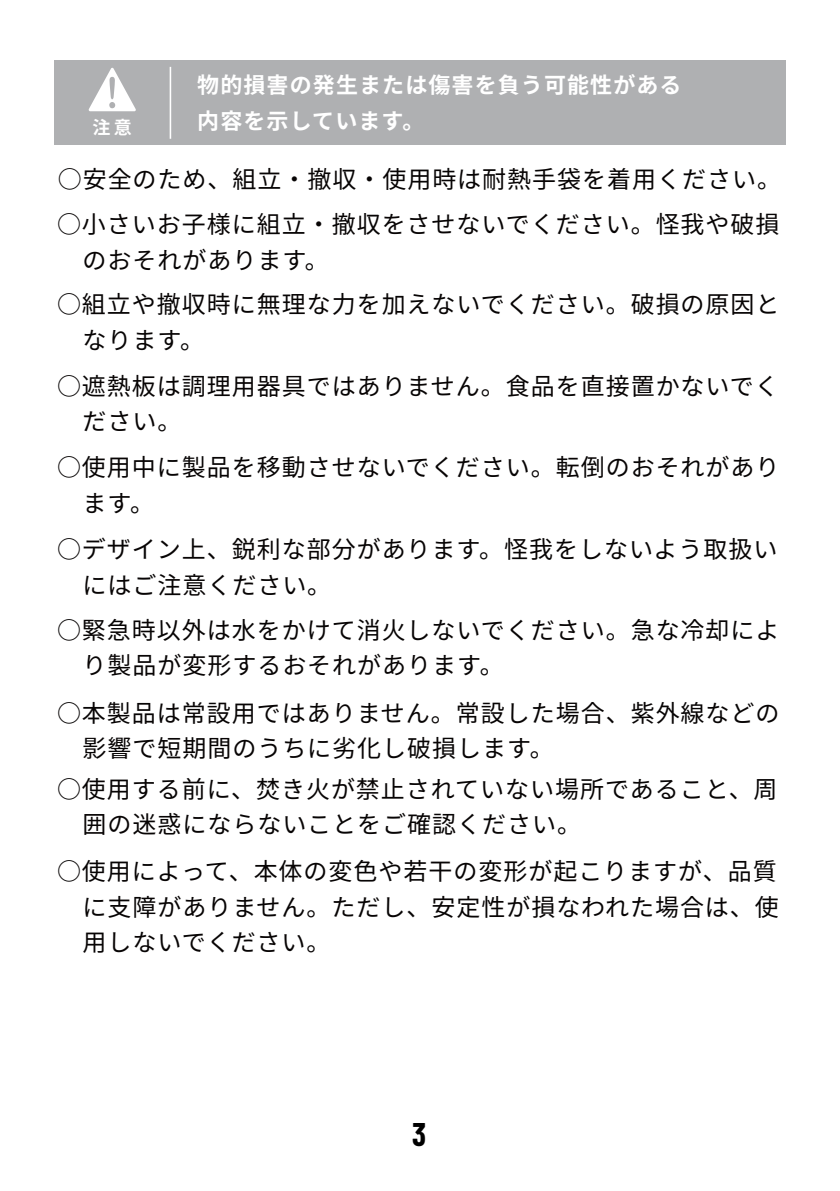
<style>
.page{position:relative;width:840px;height:1191px;background:#fff}
.page>*{position:absolute;margin:0;border:0;box-sizing:border-box;transform-origin:0 0}
.t1{font:700 32px "Barlow Condensed";color:#000}
.t2{font:24px/35.6px "Noto Sans CJ Kjp";letter-spacing:.04em;color:#070404}
.t3{font:700 22px "Noto Sans CJ Kjp";letter-spacing:.05em;color:#fff}
.t4{font:700 18px "Noto Sans CJ Kjp";color:#fff}
</style>
<div class="page">
<div style="left:54px;top:60px;width:731px;height:85px;background:#afb0b2"></div>
<svg style="left:88px;top:68px;width:48px;height:43px"></svg>
<hr style="left:170px;top:67px;width:1px;height:72px;background:#fff">
<p class="t3" style="left:197px;top:74px;width:486px">物的損害の発生または傷害を負う可能性がある</p>
<p class="t4" style="left:92px;top:118px;width:41px">注意</p>
<p class="t3" style="left:197px;top:110px;width:229px">内容を示しています。</p>
<p class="t2" style="left:58px;top:161px;width:724px">○安全のため、組立‧撤収‧使用時は耐熱手袋を着用ください。</p>
<p class="t2" style="left:82px;top:206px;width:698px;text-indent:-26px">○小さいお子様に組立‧撤収をさせないでください。怪我や破損のおそれがあります。</p>
<p class="t2" style="left:82px;top:287px;width:698px;text-indent:-26px">○組立や撤収時に無理な力を加えないでください。破損の原因となります。</p>
<p class="t2" style="left:82px;top:368px;width:697px;text-indent:-26px">○遮熱板は調理用器具ではありません。食品を直接置かないでください。</p>
<p class="t2" style="left:82px;top:449px;width:698px;text-indent:-26px">○使用中に製品を移動させないでください。転倒のおそれがあります。</p>
<p class="t2" style="left:82px;top:531px;width:696px;text-indent:-26px">○デザイン上、鋭利な部分があります。怪我をしないよう取扱いにはご注意ください。</p>
<p class="t2" style="left:82px;top:612px;width:698px;text-indent:-26px">○緊急時以外は水をかけて消火しないでください。急な冷却により製品が変形するおそれがあります。</p>
<p class="t2" style="left:82px;top:695px;width:698px;text-indent:-26px">○本製品は常設用ではありません。常設した場合、紫外線などの影響で短期間のうちに劣化し破損します。</p>
<p class="t2" style="left:82px;top:771px;width:696px;text-indent:-26px">○使用する前に、焚き火が禁止されていない場所であること、周囲の迷惑にならないことをご確認ください。</p>
<p class="t2" style="left:82px;top:853px;width:698px;text-align:justify;text-indent:-26px">○使用によって、本体の変色や若干の変形が起こりますが、品質に支障がありません。ただし、安定性が損なわれた場合は、使用しないでください。</p>
<h1 class="t1" style="left:412px;top:1114px;width:15px">3</h1>
</div>
